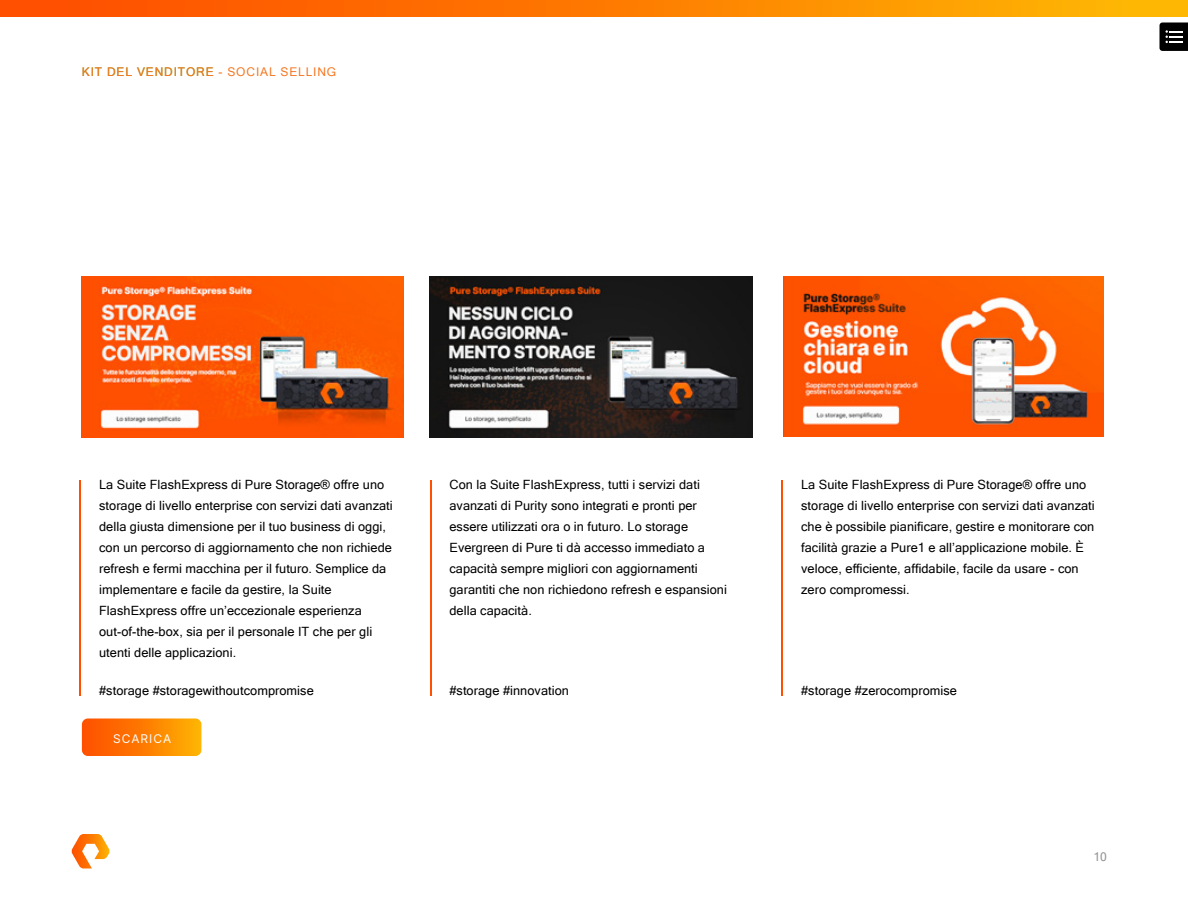
<style>
.page{position:relative;width:1188px;height:918px;background:#fff}
.page>*{position:absolute;margin:0;border:0;box-sizing:border-box;transform-origin:0 0}
.t1{font:12.75px/21px "Microsoft Sans Serif";letter-spacing:.005em;color:#000}
.t2{font:12px "Microsoft Sans Serif";letter-spacing:.07em;color:#f47721}
.t3{font:12px "Inter";letter-spacing:.08em;color:#fff}
.t4{font:12px "Microsoft Sans Serif";color:#919191}
</style>
<div class="page">
<svg style="left:1160px;top:22px;width:28px;height:29px"></svg>
<div style="left:0;top:0;width:1188px;height:16px;background:linear-gradient(to right,#fe4600,#feb703)"></div>
<img style="left:81px;top:276px;width:322px;height:161px">
<img style="left:430px;top:276px;width:322px;height:161px">
<hr style="left:79px;top:480px;width:2px;height:216px;background:#fe5000">
<hr style="left:430px;top:480px;width:1px;height:216px;background:#fe5000">
<svg style="left:82px;top:718px;width:119px;height:38px;background:#fe7f05"></svg>
<svg style="left:71px;top:834px;width:39px;height:34px"></svg>
<img style="left:783px;top:276px;width:321px;height:160px">
<hr style="left:781px;top:480px;width:2px;height:216px;background:#fe5000">
<p class="t2" style="left:82px;top:65px;width:256px">KIT DEL VENDITORE - SOCIAL SELLING</p>
<p class="t1" style="left:99px;top:474px;width:295px">La Suite FlashExpress di Pure Storage® offre uno storage di livello enterprise con servizi dati avanzati della giusta dimensione per il tuo business di oggi, con un percorso di aggiornamento che non richiede refresh e fermi macchina per il futuro. Semplice da implementare e facile da gestire, la Suite FlashExpress offre un’eccezionale esperienza out-of-the-box, sia per il personale IT che per gli utenti delle applicazioni.</p>
<p class="t1" style="left:99px;top:680px;width:216px">#storage #storagewithoutcompromise</p>
<p class="t3" style="left:113px;top:730px;width:60px">SCARICA</p>
<p class="t1" style="left:449px;top:474px;width:279px">Con la Suite FlashExpress, tutti i servizi dati avanzati di Purity sono integrati e pronti per essere utilizzati ora o in futuro. Lo storage Evergreen di Pure ti dà accesso immediato a capacità sempre migliori con aggiornamenti garantiti che non richiedono refresh e espansioni della capacità.</p>
<p class="t1" style="left:449px;top:680px;width:121px">#storage #innovation</p>
<p class="t1" style="left:801px;top:474px;width:295px">La Suite FlashExpress di Pure Storage® offre uno storage di livello enterprise con servizi dati avanzati che è possibile pianificare, gestire e monitorare con facilità grazie a Pure1 e all’applicazione mobile. È veloce, efficiente, affidabile, facile da usare - con zero compromessi.</p>
<p class="t1" style="left:801px;top:680px;width:157px">#storage #zerocompromise</p>
<p class="t4" style="left:1094px;top:850px;width:15px">10</p>
</div>
